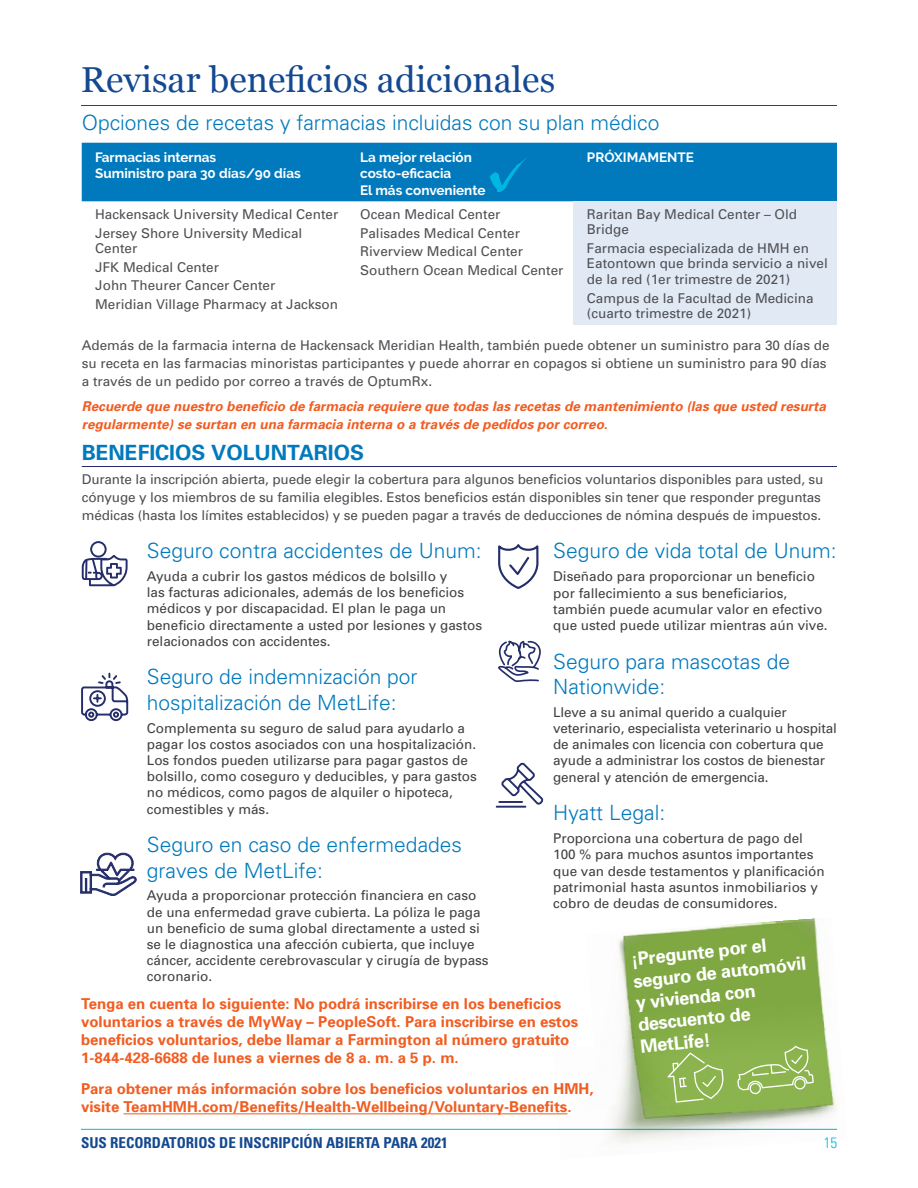
<style>
.page{position:relative;width:918px;height:1188px;background:#fff}
.page>*{position:absolute;margin:0;border:0;box-sizing:border-box;transform-origin:0 0}
.t1{font:36px "Georgia";color:#144991}
.t2{font:300 21px/25.2px "Univers";color:#007abd}
.t3{font:700 21px "Univers";color:#007abd}
.t4{font:700 18.3px/22px "Univers";color:#fff}
.t5{font:700 15px/18px "Univers";color:#f15d22}
.t6{font:700 condensed 15px "Univers";color:#144991}
.t7{font:300 condensed 15px "Univers";color:#00b7e3}
.t8{font:13.5px/16.2px "Univers";color:#414042}
.t9{font:13.5px/18.8px "Univers";color:#4e4f53}
.t10{font:italic 700 13.5px/18px "Univers";color:#f15d22}
.t11{font:700 13.5px/16.2px "Raleway";color:#fff}
</style>
<div class="page">
<hr style="left:81px;top:1129px;width:756px;height:1px;background:#00b7e3">
<hr style="left:81px;top:105px;width:756px;height:1px;background:#144991">
<hr style="left:124px;top:1113px;width:443px;height:1px;background:#f15d22">
<hr style="left:82px;top:466px;width:755px;height:1px;background:#252e6b">
<svg style="left:495px;top:762px;width:49px;height:46px"></svg>
<svg style="left:81px;top:672px;width:48px;height:50px"></svg>
<svg style="left:82px;top:541px;width:46px;height:45px"></svg>
<svg style="left:80px;top:852px;width:57px;height:44px"></svg>
<svg style="left:498px;top:544px;width:43px;height:138px"></svg>
<img style="left:553px;top:1046px;width:284px;height:97px">
<img style="left:618px;top:918px;width:210px;height:128px">
<svg style="left:667px;top:1053px;width:57px;height:50px;background:#98bc63"></svg>
<svg style="left:737px;top:1046px;width:77px;height:48px;background:#99bd65"></svg>
<div style="left:82px;top:143px;width:755px;height:58px;background:#007abd"></div>
<div style="left:573px;top:201px;width:264px;height:124px;background:#e1e9f5"></div>
<svg style="left:490px;top:158px;width:37px;height:35px"></svg>
<h1 class="t1" style="left:81px;top:53px;width:476px">Revisar beneficios adicionales</h1>
<h2 class="t2" style="left:82px;top:109px;width:579px">Opciones de recetas y farmacias incluidas con su plan médico</h2>
<p class="t11" style="left:95px;top:149px;width:207px">Farmacias internas<br>Suministro para 30 días/90 días</p>
<p class="t11" style="left:360px;top:149px;width:127px">La mejor relación costo-eficacia<br>El más conveniente</p>
<p class="t11" style="left:587px;top:149px;width:109px">PRÓXIMAMENTE</p>
<p class="t9" style="left:95px;top:205px;width:245px">Hackensack University Medical Center<br>Jersey Shore University Medical</p>
<p class="t9" style="left:95px;top:239px;width:244px">Center<br>JFK Medical Center<br>John Theurer Cancer Center<br>Meridian Village Pharmacy at Jackson</p>
<p class="t9" style="left:360px;top:205px;width:205px">Ocean Medical Center<br>Palisades Medical Center<br>Riverview Medical Center<br>Southern Ocean Medical Center</p>
<p class="t9" style="left:587px;top:206px;width:212px;line-height:15.5px">Raritan Bay Medical Center – Old<br>Bridge</p>
<p class="t9" style="left:587px;top:240px;width:242px;line-height:15.5px">Farmacia especializada de HMH en<br>Eatontown que brinda servicio a nivel de la red (1er trimestre de 2021)</p>
<p class="t9" style="left:587px;top:290px;width:228px;line-height:15.5px">Campus de la Facultad de Medicina (cuarto trimestre de 2021)</p>
<p class="t9" style="left:82px;top:336px;width:749px;line-height:18px">Además de la farmacia interna de Hackensack Meridian Health, también puede obtener un suministro para 30 días de su receta en las farmacias minoristas participantes y puede ahorrar en copagos si obtiene un suministro para 90 días a través de un pedido por correo a través de OptumRx.</p>
<p class="t10" style="left:82px;top:397px;width:746px">Recuerde que nuestro beneficio de farmacia requiere que todas las recetas de mantenimiento (las que usted resurta regularmente) se surtan en una farmacia interna o a través de pedidos por correo.</p>
<h2 class="t3" style="left:82px;top:439px;width:284px">BENEFICIOS VOLUNTARIOS</h2>
<p class="t9" style="left:82px;top:470px;width:743px;line-height:18px">Durante la inscripción abierta, puede elegir la cobertura para algunos beneficios voluntarios disponibles para usted, su cónyuge y los miembros de su familia elegibles. Estos beneficios están disponibles sin tener que responder preguntas médicas (hasta los límites establecidos) y se pueden pagar a través de deducciones de nómina después de impuestos.</p>
<h2 class="t2" style="left:553px;top:538px;width:285px">Seguro de vida total de Unum:</h2>
<p class="t8" style="left:553px;top:568px;width:276px">Diseñado para proporcionar un beneficio por fallecimiento a sus beneficiarios, también puede acumular valor en efectivo que usted puede utilizar mientras aún vive.</p>
<h2 class="t2" style="left:553px;top:648px;width:238px">Seguro para mascotas de<br>Nationwide:</h2>
<p class="t8" style="left:553px;top:704px;width:285px">Lleve a su animal querido a cualquier veterinario, especialista veterinario u hospital de animales con licencia con cobertura que ayude a administrar los costos de bienestar general y atención de emergencia.</p>
<h2 class="t2" style="left:553px;top:800px;width:114px">Hyatt Legal:</h2>
<p class="t8" style="left:553px;top:830px;width:273px">Proporciona una cobertura de pago del 100 % para muchos asuntos importantes que van desde testamentos y planificación patrimonial hasta asuntos inmobiliarios y cobro de deudas de consumidores.</p>
<h3 class="t4" style="left:630px;top:948px;width:175px;rotate:-6deg">¡Pregunte por el seguro de automóvil y vivienda con descuento de<br>MetLife!</h3>
<h2 class="t2" style="left:147px;top:537px;width:336px">Seguro contra accidentes de Unum:</h2>
<p class="t8" style="left:147px;top:568px;width:337px">Ayuda a cubrir los gastos médicos de bolsillo y<br>las facturas adicionales, además de los beneficios médicos y por discapacidad. El plan le paga un beneficio directamente a usted por lesiones y gastos relacionados con accidentes.</p>
<h2 class="t2" style="left:147px;top:664px;width:272px">Seguro de indemnización por hospitalización de MetLife:</h2>
<p class="t8" style="left:147px;top:720px;width:332px">Complementa su seguro de salud para ayudarlo a pagar los costos asociados con una hospitalización.<br>Los fondos pueden utilizarse para pagar gastos de bolsillo, como coseguro y deducibles, y para gastos no médicos, como pagos de alquiler o hipoteca, comestibles y más.</p>
<h2 class="t2" style="left:147px;top:832px;width:317px">Seguro en caso de enfermedades graves de MetLife:</h2>
<p class="t8" style="left:147px;top:887px;width:343px">Ayuda a proporcionar protección financiera en caso de una enfermedad grave cubierta. La póliza le paga un beneficio de suma global directamente a usted si se le diagnostica una afección cubierta, que incluye cáncer, accidente cerebrovascular y cirugía de bypass coronario.</p>
<p class="t5" style="left:81px;top:994px;width:499px">Tenga en cuenta lo siguiente: No podrá inscribirse en los beneficios voluntarios a través de MyWay – PeopleSoft. Para inscribirse en estos beneficios voluntarios, debe llamar a Farmington al número gratuito 1-844-428-6688 de lunes a viernes de 8 a. m. a 5 p. m.</p>
<p class="t5" style="left:81px;top:1080px;width:514px">Para obtener más información sobre los beneficios voluntarios en HMH, visite TeamHMH.com/Benefits/Health-Wellbeing/Voluntary-Benefits.</p>
<p class="t6" style="left:81px;top:1133px;width:368px">SUS RECORDATORIOS DE INSCRIPCIÓN ABIERTA PARA 2021</p>
<p class="t7" style="left:824px;top:1134px;width:15px">15</p>
</div>
